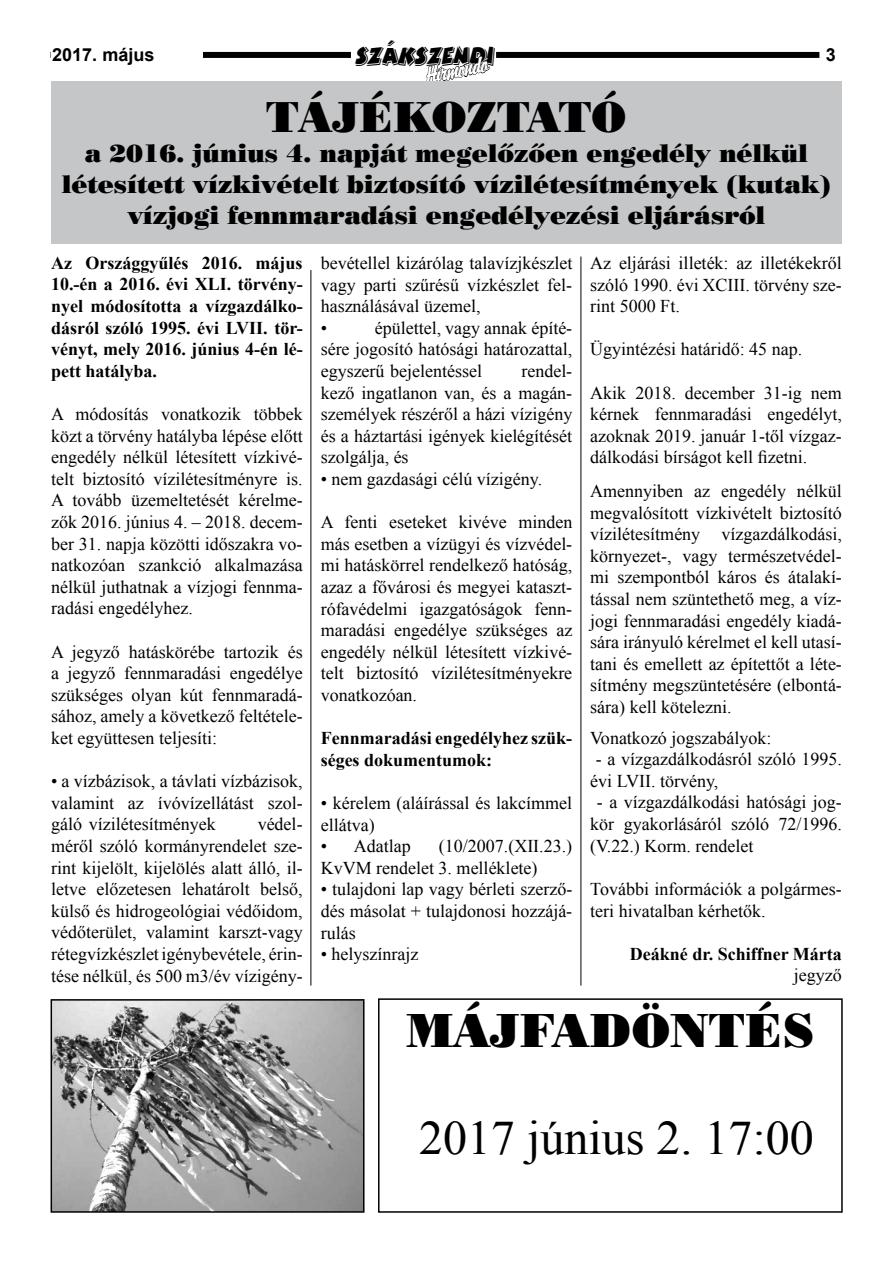
<style>
.page{position:relative;width:893px;height:1263px;background:#fff}
.page>*{position:absolute;margin:0;border:0;box-sizing:border-box;transform-origin:0 0}
.t1{font:48px "Times New Roman";color:#000}
.t2{font:48px "Poster Bodoni HU Normal";color:#000}
.t3{font:43.5px "Poster Bodoni HU Normal";color:#000}
.t4{font:28.8px "Bertram CE";letter-spacing:-.05em;color:#000;scale:.83 1}
.t5{font:25.5px/30.6px "Poster Bodoni HU Normal";letter-spacing:-.01em;color:#000;text-align:center}
.t6{font:italic 21px "Briquet HU Plain";color:#fff}
.t7{font:18px/21.6px "Times New Roman";color:#000;text-align:justify}
.t8{font:700 18px/21.6px "Times New Roman";color:#000;text-align:justify}
.t9{font:700 18px "Arial";color:#000}
</style>
<div class="page">
<div style="left:51px;top:52px;width:300px;height:6px;background:#000"></div>
<div style="left:496px;top:52px;width:323px;height:6px;background:#000"></div>
<div style="left:51px;top:41px;width:151px;height:27px;background:#fff"></div>
<svg style="left:426px;top:55px;width:64px;height:26px"></svg>
<hr style="left:580px;top:257px;width:1px;height:729px;background:#000">
<hr style="left:310px;top:270px;width:1px;height:716px;background:#000">
<div style="left:51px;top:81px;width:791px;height:162px;background:#c4c6c8"></div>
<div style="left:378px;top:998px;width:465px;height:215px;border:2px solid #000"></div>
<img style="left:54px;top:1002px;width:307px;height:208px">
<div style="left:51px;top:999px;width:313px;height:214px;border:2px solid #000"></div>
<p class="t9" style="left:52px;top:43px;width:104px">2017. május</p>
<h3 class="t4" style="left:355px;top:39px;width:169px">SZÁKSZENDI</h3>
<p class="t9" style="left:826px;top:43px;width:12px">3</p>
<p class="t6" style="left:421px;top:63px;width:66px;rotate:-11deg">Hírmondó</p>
<h2 class="t3" style="left:266px;top:90px;width:362px">TÁJÉKOZTATÓ</h2>
<h3 class="t5" style="left:62px;top:138px;width:771px">a 2016. június 4. napját megelőzően engedély nélkül létesített vízkivételt biztosító vízilétesítmények (kutak) vízjogi fennmaradási engedélyezési eljárásról</h3>
<p class="t8" style="left:51px;top:251px;width:253px">Az Országgyűlés 2016. május 10.-én a 2016. évi XLI. törvén - nyel módosította a vízgazdálko&shy;dásról szóló 1995. évi LVII. tör&shy;vényt, mely 2016. június 4-én lé&shy;pett hatályba.</p>
<p class="t7" style="left:51px;top:403px;width:253px">A módosítás vonatkozik többek közt a törvény hatályba lépése előtt engedély nélkül létesített vízkivé&shy;telt biztosító vízilétesítményre is.<br>A tovább üzemeltetését kérelme&shy;zők 2016. június 4. – 2018. decem&shy;ber 31. napja közötti időszakra vo&shy;natkozóan szankció alkalmazása nélkül juthatnak a vízjogi fennma&shy;radási engedélyhez.</p>
<p class="t7" style="left:51px;top:640px;width:253px">A jegyző hatáskörébe tartozik és a jegyző fennmaradási engedélye szükséges olyan kút fennmaradá&shy;sához, amely a következő feltétele&shy;ket együttesen teljesíti:</p>
<p class="t7" style="left:51px;top:770px;width:253px">• a vízbázisok, a távlati vízbázisok, valamint az ívóvízellátást szol&shy;gáló vízilétesítmények</p>
<p class="t7" style="left:51px;top:813px;width:253px;text-indent:207px">védel&shy;méről szóló kormányrendelet sze&shy;rint kijelölt, kijelölés alatt álló, il&shy;letve előzetesen lehatárolt belső, külső és hidrogeológiai védőidom, védőterület, valamint karszt-vagy rétegvízkészlet igénybevétele, érin&shy;tése nélkül, és 500 m3/év vízigény-</p>
<p class="t7" style="left:321px;top:252px;width:253px;text-align:left">bevétellel kizárólag talavízjkészlet vagy parti szűrésű vízkészlet fel&shy;használásával üzemel,<br>•</p>
<p class="t7" style="left:321px;top:317px;width:253px;text-indent:54px">épülettel, vagy annak építé&shy;sére jogosító hatósági határozattal, egyszerű bejelentéssel</p>
<p class="t7" style="left:321px;top:360px;width:253px;text-indent:201px">rendel&shy;kező ingatlanon van, és a magán&shy;személyek részéről a házi vízigény és a háztartási igények kielégítését szolgálja, és</p>
<p class="t7" style="left:321px;top:468px;width:223px">• nem gazdasági célú vízigény.</p>
<p class="t7" style="left:321px;top:511px;width:253px">A fenti eseteket kivéve minden más esetben a vízügyi és vízvédel&shy;mi hatáskörrel rendelkező hatóság, azaz a fővárosi és megyei kataszt&shy;rófavédelmi igazgatóságok fenn&shy;maradási engedélye szükséges az engedély nélkül létesített vízkivé&shy;telt biztosító vízilétesítményekre vonatkozóan.</p>
<p class="t8" style="left:321px;top:727px;width:253px">Fennmaradási engedélyhez szük&shy;séges dokumentumok:</p>
<p class="t7" style="left:321px;top:792px;width:253px">• kérelem (aláírással és lakcímmel ellátva)</p>
<p class="t7" style="left:321px;top:835px;width:92px">• Adatlap</p>
<p class="t7" style="left:321px;top:835px;width:253px;text-indent:118px">(10/2007.(XII.23.)<br>KvVM rendelet 3. melléklete)</p>
<p class="t7" style="left:321px;top:878px;width:253px">• tulajdoni lap vagy bérleti szerző&shy;dés másolat + tulajdonosi hozzájá&shy;rulás</p>
<p class="t7" style="left:321px;top:943px;width:99px">• helyszínrajz</p>
<p class="t7" style="left:590px;top:252px;width:253px">Az eljárási illeték: az illetékekről szóló 1990. évi XCIII. törvény sze&shy;rint 5000 Ft.</p>
<p class="t7" style="left:590px;top:338px;width:213px">Ügyintézési határidő: 45 nap.</p>
<p class="t7" style="left:590px;top:381px;width:253px">Akik 2018. december 31-ig nem kérnek fennmaradási engedélyt, azoknak 2019. január 1-től vízgaz&shy;dálkodási bírságot kell fizetni.</p>
<p class="t7" style="left:590px;top:480px;width:253px">Amennyiben az engedély nélkül megvalósított vízkivételt biztosító vízilétesítmény vízgazdálkodási, környezet-, vagy természetvédel&shy;mi szempontból káros és átalakí&shy;tással nem szüntethető meg, a víz&shy;jogi fennmaradási engedély kiadá&shy;sára irányuló kérelmet el kell utasí&shy;tani és emellett az építettőt a léte&shy;sítmény megszüntetésére (elbontá&shy;sára) kell kötelezni.</p>
<p class="t7" style="left:590px;top:726px;width:183px">Vonatkozó jogszabályok:</p>
<p class="t7" style="left:590px;top:748px;width:253px;text-indent:6px">- a vízgazdálkodásról szóló 1995. évi LVII. törvény,</p>
<p class="t7" style="left:590px;top:791px;width:253px;text-indent:7px">- a vízgazdálkodási hatósági jog&shy;kör gyakorlásáról szóló 72/1996. (V.22.) Korm. rendelet</p>
<p class="t7" style="left:590px;top:878px;width:253px">További információk a polgármes&shy;teri hivatalban kérhetők.</p>
<p class="t8" style="left:630px;top:942px;width:213px">Deákné dr. Schiffner Márta</p>
<p class="t7" style="left:794px;top:964px;width:49px">jegyző</p>
<h1 class="t2" style="left:406px;top:1001px;width:409px">MÁJFADÖNTÉS</h1>
<h1 class="t1" style="left:419px;top:1105px;width:396px">2017 június 2. 17:00</h1>
</div>
